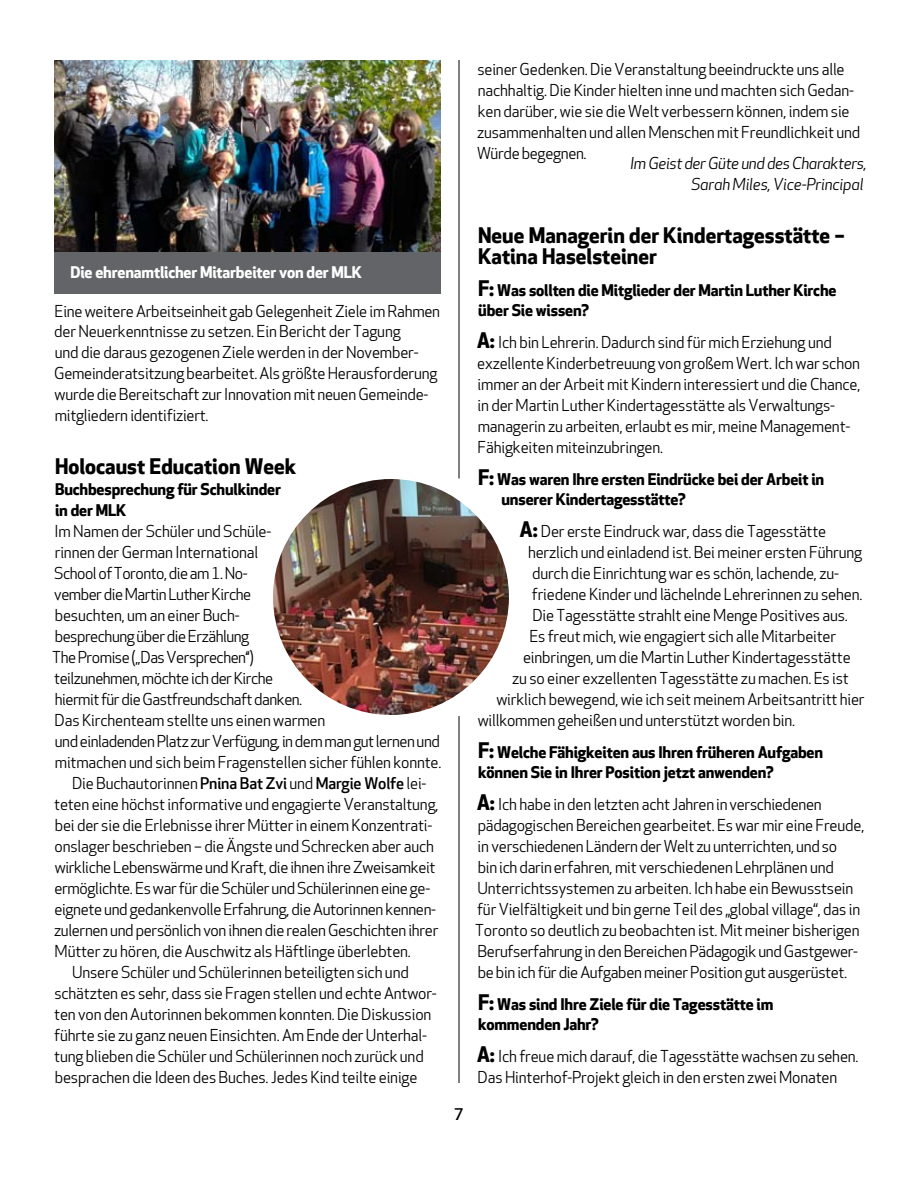
<style>
.page{position:relative;width:918px;height:1188px;background:#fff}
.page>*{position:absolute;margin:0;border:0;box-sizing:border-box;transform-origin:0 0}
.t1{font:700 21px/21px "Apex New";color:#000}
.t2{font:15.75px/21px "Apex New";letter-spacing:-.01em;color:#000}
.t3{font:700 15.75px/21px "Apex New";letter-spacing:-.01em;color:#000}
.t4{font:15.75px "Apex New";letter-spacing:-.03em;color:#000}
.t5{font:italic 15.75px/21px "Apex New";letter-spacing:-.02em;color:#000;text-align:right}
.t6{font:700 15.75px "Apex New";letter-spacing:-.01em;color:#fff}
.t7{font:500 15.75px "Apex New";color:#000}
.s1{font-weight:500}
.s2{font-size:21px}
.s3{font-weight:700;font-size:21px}
</style>
<div class="page">
<hr style="left:459px;top:716px;width:1px;height:367px;background:#000">
<hr style="left:459px;top:60px;width:1px;height:418px;background:#000">
<img style="left:54px;top:60px;width:387px;height:192px">
<div style="left:54px;top:252px;width:387px;height:42px;background:#636467"></div>
<img style="left:273px;top:479px;width:236px;height:236px;border-radius:118px">
<p class="t6" style="left:70px;top:262px;width:293px">Die ehrenamtlicher Mitarbeiter von der MLK</p>
<p class="t2" style="left:54px;top:301px;width:387px">Eine weitere Arbeitseinheit gab Gelegenheit Ziele im Rahmen der Neuerkenntnisse zu setzen. Ein Bericht der Tagung<br>und die daraus gezogenen Ziele werden in der November-Gemeinderatsitzung bearbeitet. Als größte Herausforderung wurde die Bereitschaft zur Innovation mit neuen Gemeinde&shy;mitgliedern identifiziert.</p>
<h1 class="t1" style="left:55px;top:456px;width:243px">Holocaust Education Week</h1>
<p class="t3" style="left:55px;top:479px;width:227px">Buchbesprechung für Schulkinder in der MLK</p>
<p class="t2" style="left:54px;top:521px;width:218px">Im Namen der Schüler und Schüle-</p>
<p class="t2" style="left:55px;top:542px;width:205px">rinnen der German International</p>
<p class="t4" style="left:54px;top:564px;width:195px">School of Toronto, die am 1. No-</p>
<p class="t4" style="left:54px;top:585px;width:198px">vember die Martin Luther Kirche</p>
<p class="t2" style="left:55px;top:605px;width:186px">besuchten, um an einer Buch-</p>
<p class="t4" style="left:55px;top:627px;width:196px">besprechung über die Erzählung</p>
<p class="t4" style="left:52px;top:648px;width:203px">The Promise (,,Das Versprechen‘‘)</p>
<p class="t4" style="left:54px;top:669px;width:221px">teilzunehmen, möchte ich der Kirche</p>
<p class="t4" style="left:55px;top:690px;width:249px">hiermit für die Gastfreundschaft danken.</p>
<p class="t2" style="left:55px;top:710px;width:272px">Das Kirchenteam stellte uns einen warmen</p>
<p class="t4" style="left:55px;top:732px;width:386px">und einladenden Platz zur Verfügung, in dem man gut lernen und</p>
<p class="t2" style="left:55px;top:752px;width:388px">mitmachen und sich beim Fragenstellen sicher fühlen konnte.</p>
<p class="t2" style="left:72px;top:773px;width:356px">Die Buchautorinnen <span class="s1">Pnina Bat Zvi</span> und <span class="s1">Margie Wolfe</span> lei-</p>
<p class="t2" style="left:54px;top:794px;width:386px">teten eine höchst informative und engagierte Veranstaltung,</p>
<p class="t2" style="left:55px;top:815px;width:379px">bei der sie die Erlebnisse ihrer Mütter in einem Konzentrati-</p>
<p class="t2" style="left:55px;top:836px;width:381px">onslager beschrieben – die Ängste und Schrecken aber auch</p>
<p class="t2" style="left:55px;top:857px;width:382px">wirkliche Lebenswärme und Kraft, die ihnen ihre Zweisamkeit</p>
<p class="t2" style="left:54px;top:878px;width:377px">ermöglichte. Es war für die Schüler und Schülerinnen eine ge-</p>
<p class="t2" style="left:54px;top:899px;width:383px">eignete und gedankenvolle Erfahrung, die Autorinnen kennen-</p>
<p class="t2" style="left:54px;top:920px;width:386px">zulernen und persönlich von ihnen die realen Geschichten ihrer</p>
<p class="t2" style="left:55px;top:941px;width:358px">Mütter zu hören, die Auschwitz als Häftlinge überlebten.</p>
<p class="t2" style="left:72px;top:962px;width:338px">Unsere Schüler und Schülerinnen beteiligten sich und</p>
<p class="t2" style="left:54px;top:983px;width:384px">schätzten es sehr, dass sie Fragen stellen und echte Antwor-</p>
<p class="t2" style="left:54px;top:1004px;width:379px">ten von den Autorinnen bekommen konnten. Die Diskussion</p>
<p class="t2" style="left:54px;top:1025px;width:374px">führte sie zu ganz neuen Einsichten. Am Ende der Unterhal-</p>
<p class="t2" style="left:54px;top:1046px;width:371px">tung blieben die Schüler und Schülerinnen noch zurück und</p>
<p class="t2" style="left:55px;top:1067px;width:364px">besprachen die Ideen des Buches. Jedes Kind teilte einige</p>
<p class="t7" style="left:454px;top:1105px;width:11px">7</p>
<p class="t2" style="left:477px;top:59px;width:385px">seiner Gedenken. Die Veranstaltung beeindruckte uns alle nachhaltig. Die Kinder hielten inne und machten sich Gedan&shy;ken darüber, wie sie die Welt verbessern können, indem sie zusammenhalten und allen Menschen mit Freundlichkeit und Würde begegnen.</p>
<p class="t5" style="left:630px;top:154px;width:238px">Im Geist der Güte und des Charakters,<br>Sarah Miles, Vice-Principal</p>
<h1 class="t1" style="left:478px;top:225px;width:368px">Neue Managerin der Kindertagesstätte –<br>Katina Haselsteiner</h1>
<p class="t3" style="left:478px;top:280px;width:360px"><span class="s2">F:</span> Was sollten die Mitglieder der Martin Luther Kirche über Sie wissen?</p>
<p class="t2" style="left:477px;top:332px;width:385px"><span class="s3">A:</span> Ich bin Lehrerin. Dadurch sind für mich Erziehung und exzellente Kinderbetreuung von großem Wert. Ich war schon immer an der Arbeit mit Kindern interessiert und die Chance, in der Martin Luther Kindertagesstätte als Verwaltungs&shy;managerin zu arbeiten, erlaubt es mir, meine Management-Fähigkeiten miteinzubringen.</p>
<p class="t3" style="left:501px;top:469px;width:324px;text-indent:-23px"><span class="s2">F:</span> Was waren Ihre ersten Eindrücke bei der Arbeit in unserer Kindertagesstätte?</p>
<p class="t2" style="left:520px;top:521px;width:308px"><span class="s3">A:</span> Der erste Eindruck war, dass die Tagesstätte</p>
<p class="t2" style="left:528px;top:542px;width:336px">herzlich und einladend ist. Bei meiner ersten Führung</p>
<p class="t2" style="left:532px;top:563px;width:308px">durch die Einrichtung war es schön, lachende, zu-</p>
<p class="t2" style="left:532px;top:584px;width:332px">friedene Kinder und lächelnde Lehrerinnen zu sehen.</p>
<p class="t2" style="left:532px;top:605px;width:317px">Die Tagesstätte strahlt eine Menge Positives aus.</p>
<p class="t2" style="left:529px;top:626px;width:308px">Es freut mich, wie engagiert sich alle Mitarbeiter</p>
<p class="t2" style="left:523px;top:647px;width:329px">einbringen, um die Martin Luther Kindertagesstätte</p>
<p class="t2" style="left:512px;top:668px;width:338px">zu so einer exzellenten Tagesstätte zu machen. Es ist</p>
<p class="t2" style="left:496px;top:689px;width:370px">wirklich bewegend, wie ich seit meinem Arbeitsantritt hier</p>
<p class="t2" style="left:478px;top:710px;width:319px">willkommen geheißen und unterstützt worden bin.</p>
<p class="t3" style="left:478px;top:742px;width:347px"><span class="s2">F:</span> Welche Fähigkeiten aus Ihren früheren Aufgaben können Sie in Ihrer Position jetzt anwenden?</p>
<p class="t2" style="left:475px;top:794px;width:391px"><span class="s3">A:</span> Ich habe in den letzten acht Jahren in verschiedenen pädagogischen Bereichen gearbeitet. Es war mir eine Freude, in verschiedenen Ländern der Welt zu unterrichten, und so<br>bin ich darin erfahren, mit verschiedenen Lehrplänen und Unterrichtssystemen zu arbeiten. Ich habe ein Bewusstsein für Vielfältigkeit und bin gerne Teil des „global village“, das in Toronto so deutlich zu beobachten ist. Mit meiner bisherigen Berufserfahrung in den Bereichen Pädagogik und Gastgewer&shy;be bin ich für die Aufgaben meiner Position gut ausgerüstet.</p>
<p class="t3" style="left:478px;top:994px;width:297px"><span class="s2">F:</span> Was sind Ihre Ziele für die Tagesstätte im kommenden Jahr?</p>
<p class="t2" style="left:477px;top:1046px;width:383px"><span class="s3">A:</span> Ich freue mich darauf, die Tagesstätte wachsen zu sehen.<br>Das Hinterhof-Projekt gleich in den ersten zwei Monaten</p>
</div>
